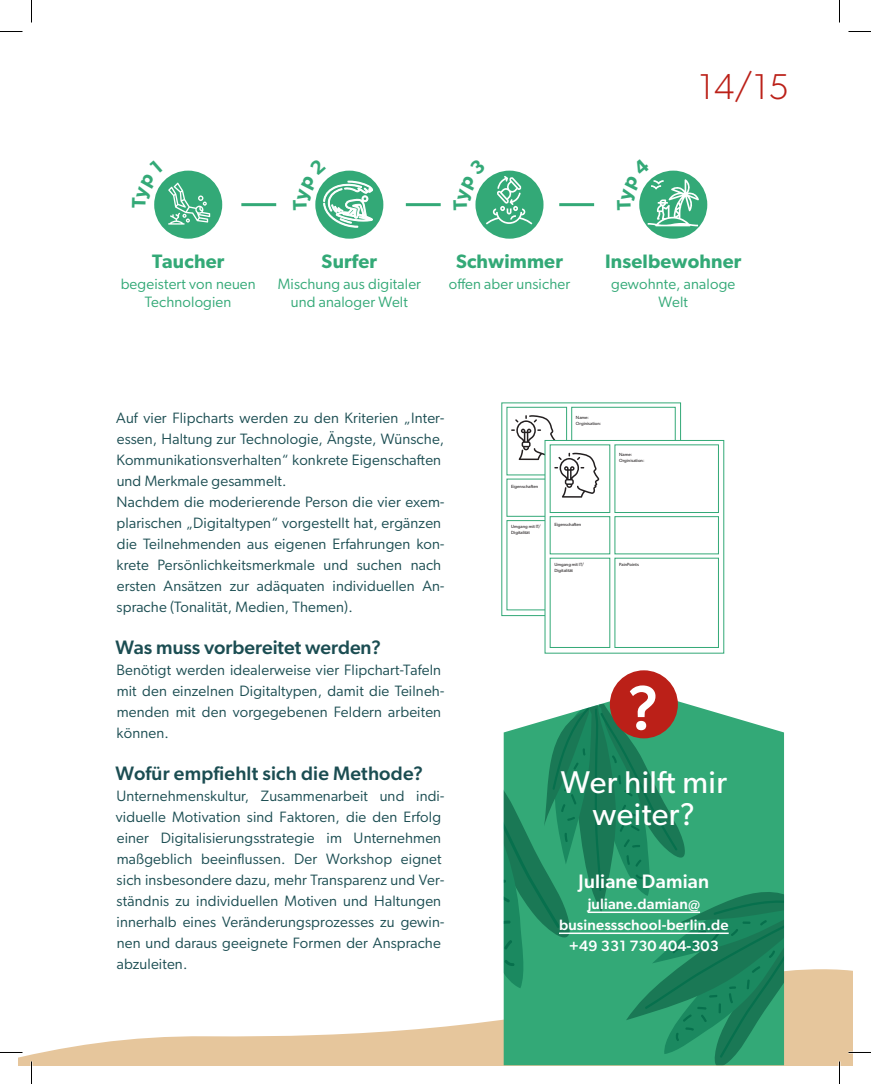
<style>
.page{position:relative;width:871px;height:1084px;background:#fff}
.page>*{position:absolute;margin:0;border:0;box-sizing:border-box;transform-origin:0 0}
.t1{font:500 63px "Gibson";color:#fff}
.t2{font:300 36px "Gibson";color:#bb2018}
.t3{font:31.5px/31.5px "Gibson";letter-spacing:.01em;color:#fff;text-align:center}
.t4{font:500 19.5px "Gibson";color:#1b4d52}
.t5{font:600 19.5px "Gibson";letter-spacing:.01em;color:#33a977}
.t6{font:500 19.5px "Gibson";letter-spacing:.01em;color:#fff}
.t7{font:15px/21px "Gibson";letter-spacing:.01em;color:#1b4d52}
.t8{font:15px/18px "Gibson";letter-spacing:.01em;color:#33a977;text-align:center}
.t9{font:500 15px/21px "Gibson";letter-spacing:.01em;color:#fff;text-align:center}
.t10{font:4.5px/6px "Gibson";color:#231f20}
</style>
<div class="page">
<svg style="left:503px;top:944px;width:349px;height:121px;fill:#e6c69c"></svg>
<svg style="left:19px;top:989px;width:485px;height:76px"></svg>
<svg style="left:504px;top:701px;width:280px;height:364px;background:#309c70"></svg>
<hr style="left:588px;top:911px;width:112px;height:2px;background:#fff">
<hr style="left:559px;top:932px;width:170px;height:2px;background:#fff">
<div style="left:610px;top:670px;width:68px;height:68px;background:#bb2018;border-radius:50%"></div>
<div style="left:154px;top:171px;width:68px;height:68px;background:#33a977;border-radius:50%"></div>
<hr style="left:241px;top:203px;width:35px;height:3px;background:#33a977">
<hr style="left:406px;top:203px;width:35px;height:3px;background:#33a977">
<hr style="left:559px;top:203px;width:35px;height:3px;background:#33a977">
<div style="left:315px;top:171px;width:68px;height:68px;background:#33a977;border-radius:50%"></div>
<div style="left:475px;top:171px;width:68px;height:68px;background:#33a977;border-radius:50%"></div>
<div style="left:639px;top:171px;width:68px;height:68px;background:#33a977;border-radius:50%"></div>
<svg style="left:168px;top:183px;width:42px;height:41px"></svg>
<svg style="left:501px;top:402px;width:180px;height:214px"></svg>
<div style="left:507px;top:407px;width:60px;height:68px;background:#fff;border:1px solid #33a977"></div>
<div style="left:507px;top:478px;width:60px;height:38px;background:#fff"></div>
<div style="left:507px;top:520px;width:60px;height:90px;background:#fff"></div>
<div style="left:571px;top:407px;width:105px;height:68px;background:#fff;border:1px solid #33a977"></div>
<svg style="left:545px;top:440px;width:179px;height:213px"></svg>
<div style="left:550px;top:444px;width:60px;height:69px;background:#fff;border:1px solid #33a977"></div>
<div style="left:550px;top:516px;width:60px;height:38px;background:#fff;border:1px solid #33a977"></div>
<div style="left:550px;top:558px;width:60px;height:90px;background:#fff"></div>
<div style="left:614px;top:516px;width:105px;height:38px;background:#fff;border:1px solid #33a977"></div>
<div style="left:614px;top:558px;width:105px;height:90px;background:#fff;border:1px solid #33a977"></div>
<div style="left:614px;top:444px;width:105px;height:69px;background:#fff;border:1px solid #33a977"></div>
<svg style="left:511px;top:415px;width:88px;height:82px"></svg>
<hr style="left:0;top:1051px;width:22px;height:2px;background:#fff">
<hr style="left:848px;top:1051px;width:23px;height:2px;background:#fff">
<hr style="left:838px;top:1061px;width:2px;height:22px;background:#fff">
<svg style="left:0;top:31px;width:22px;height:1px"></svg>
<svg style="left:848px;top:31px;width:23px;height:1px"></svg>
<svg style="left:0;top:1052px;width:22px;height:1px"></svg>
<svg style="left:848px;top:1052px;width:23px;height:1px"></svg>
<svg style="left:31px;top:0;width:1px;height:23px"></svg>
<svg style="left:31px;top:1061px;width:1px;height:22px"></svg>
<svg style="left:839px;top:0;width:1px;height:23px"></svg>
<svg style="left:839px;top:1061px;width:1px;height:22px"></svg>
<svg style="left:154px;top:183px;width:8px;height:25px"></svg>
<svg style="left:315px;top:170px;width:58px;height:58px"></svg>
<svg style="left:475px;top:170px;width:57px;height:54px"></svg>
<svg style="left:639px;top:170px;width:60px;height:56px"></svg>
<h2 class="t2" style="left:699px;top:65px;width:91px">14/15</h2>
<h3 class="t5" style="left:152px;top:250px;width:74px">Taucher</h3>
<p class="t8" style="left:121px;top:275px;width:137px">begeistert von neuen<br>Technologien</p>
<h3 class="t5" style="left:322px;top:250px;width:57px">Surfer</h3>
<p class="t8" style="left:278px;top:275px;width:145px">Mischung aus digitaler und analoger Welt</p>
<h3 class="t5" style="left:456px;top:249px;width:108px">Schwimmer</h3>
<p class="t8" style="left:449px;top:274px;width:123px">offen aber unsicher</p>
<h3 class="t5" style="left:605px;top:250px;width:138px">Inselbewohner</h3>
<p class="t8" style="left:611px;top:275px;width:126px">gewohnte, analoge<br>Welt</p>
<p class="t7" style="left:116px;top:407px;width:330px">Auf vier Flipcharts werden zu den Kriterien „Inter&shy;essen, Haltung zur Technologie, Ängste, Wünsche, Kommunikationsverhalten“ konkrete Eigenschaften und Merkmale gesammelt.<br>Nachdem die moderierende Person die vier exem&shy;plarischen „Digitaltypen“ vorgestellt hat, ergänzen die Teilnehmenden aus eigenen Erfahrungen kon&shy;krete Persönlichkeitsmerkmale und suchen nach ersten Ansätzen zur adäquaten individuellen An&shy;sprache (Tonalität, Medien, Themen).</p>
<h3 class="t4" style="left:116px;top:635px;width:267px">Was muss vorbereitet werden?</h3>
<p class="t7" style="left:117px;top:659px;width:329px">Benötigt werden idealerweise vier Flipchart-Tafeln mit den einzelnen Digitaltypen, damit die Teilneh&shy;menden mit den vorgegebenen Feldern arbeiten können.</p>
<h3 class="t4" style="left:116px;top:761px;width:309px">Wofür empfiehlt sich die Methode?</h3>
<p class="t7" style="left:116px;top:785px;width:330px">Unternehmenskultur, Zusammenarbeit und indi&shy;viduelle Motivation sind Faktoren, die den Erfolg einer Digitalisierungsstrategie im Unternehmen maßgeblich beeinflussen. Der Workshop eignet sich insbesondere dazu, mehr Transparenz und Ver&shy;ständnis zu individuellen Motiven und Haltungen innerhalb eines Veränderungsprozesses zu gewin&shy;nen und daraus geeignete Formen der Ansprache abzuleiten.</p>
<p class="t10" style="left:511px;top:483px;width:29px">Eigenschaften</p>
<p class="t10" style="left:511px;top:523px;width:31px">Umgang mit IT/<br>Digitalität</p>
<p class="t10" style="left:576px;top:414px;width:27px">Name:<br>Orginisation:</p>
<p class="t10" style="left:619px;top:452px;width:27px">Name:<br>Orginisation:</p>
<p class="t10" style="left:554px;top:521px;width:29px">Eigenschaften</p>
<p class="t10" style="left:554px;top:561px;width:31px">Umgang mit IT/<br>Digitalität</p>
<p class="t10" style="left:619px;top:561px;width:21px">PainPoints</p>
<h1 class="t1" style="left:627px;top:670px;width:34px">?</h1>
<h3 class="t3" style="left:561px;top:766px;width:168px">Wer hilft mir weiter?</h3>
<h3 class="t6" style="left:579px;top:869px;width:132px">Juliane Damian</h3>
<p class="t9" style="left:559px;top:893px;width:171px">juliane.damian@ businessschool-berlin.de +49 331 730404-303</p>
</div>
